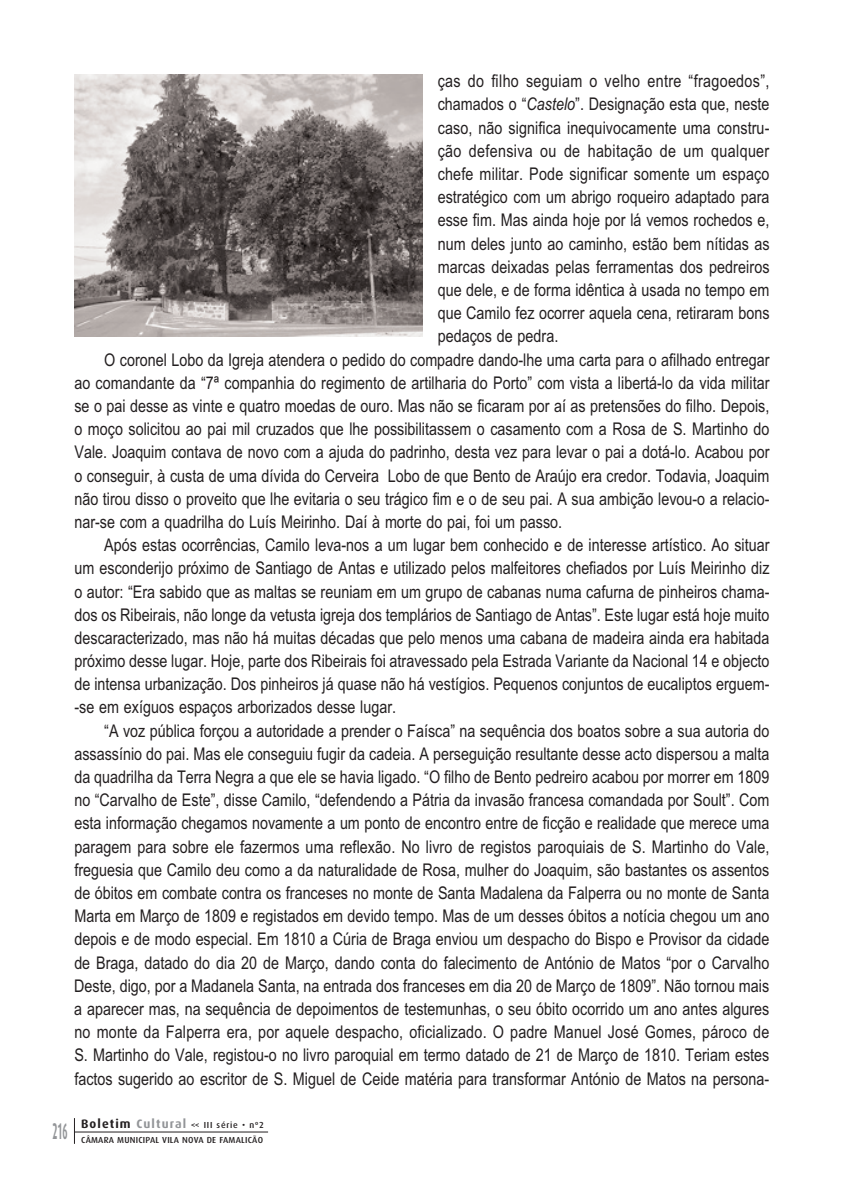
<style>
.page{position:relative;width:844px;height:1191px;background:#fff}
.page>*{position:absolute;margin:0;border:0;box-sizing:border-box;transform-origin:0 0}
.t1{font:700 22.75px "Dax";color:#939598;scale:.4 1}
.t2{font:17.5px "Arial Narrow";color:#231f20}
.t3{font:17.5px "Arial Narrow";letter-spacing:.02em;color:#231f20}
.t4{font:500 8.75px/15.4px "Dax";letter-spacing:.025em;color:#231f20}
.s1{font-style:italic}
.s2{font-weight:700;font-size:12.25px}
.s3{font-weight:700;font-size:12.25px;color:#939598}
</style>
<div class="page">
<hr style="left:74px;top:1131px;width:194px;height:1px;background:#231f20">
<svg style="left:74px;top:1118px;width:1px;height:25px"></svg>
<img style="left:74px;top:74px;width:348px;height:262px">
<p class="t3" style="left:437px;top:71px;width:333px">ças do filho seguiam o velho entre “fragoedos”,</p>
<p class="t2" style="left:437px;top:94px;width:333px">chamados o “<span class="s1">Castelo</span>”. Designação esta que, neste</p>
<p class="t2" style="left:437px;top:117px;width:333px">caso, não significa inequivocamente uma constru-</p>
<p class="t3" style="left:437px;top:140px;width:333px">ção defensiva ou de habitação de um qualquer</p>
<p class="t2" style="left:437px;top:164px;width:333px">chefe militar. Pode significar somente um espaço</p>
<p class="t2" style="left:437px;top:187px;width:333px">estratégico com um abrigo roqueiro adaptado para</p>
<p class="t2" style="left:437px;top:210px;width:333px">esse fim. Mas ainda hoje por lá vemos rochedos e,</p>
<p class="t2" style="left:437px;top:233px;width:333px">num deles junto ao caminho, estão bem nítidas as</p>
<p class="t2" style="left:437px;top:256px;width:333px">marcas deixadas pelas ferramentas dos pedreiros</p>
<p class="t2" style="left:437px;top:280px;width:333px">que dele, e de forma idêntica à usada no tempo em</p>
<p class="t2" style="left:437px;top:303px;width:333px">que Camilo fez ocorrer aquela cena, retiraram bons</p>
<p class="t2" style="left:437px;top:326px;width:122px">pedaços de pedra.</p>
<p class="t2" style="left:104px;top:349px;width:666px">O coronel Lobo da Igreja atendera o pedido do compadre dando-lhe uma carta para o afilhado entregar</p>
<p class="t2" style="left:74px;top:372px;width:696px">ao comandante da “7ª companhia do regimento de artilharia do Porto” com vista a libertá-lo da vida militar</p>
<p class="t2" style="left:74px;top:396px;width:696px">se o pai desse as vinte e quatro moedas de ouro. Mas não se ficaram por aí as pretensões do filho. Depois,</p>
<p class="t2" style="left:74px;top:419px;width:696px">o moço solicitou ao pai mil cruzados que lhe possibilitassem o casamento com a Rosa de S. Martinho do</p>
<p class="t2" style="left:74px;top:442px;width:696px">Vale. Joaquim contava de novo com a ajuda do padrinho, desta vez para levar o pai a dotá-lo. Acabou por</p>
<p class="t2" style="left:74px;top:465px;width:696px">o conseguir, à custa de uma dívida do Cerveira Lobo de que Bento de Araújo era credor. Todavia, Joaquim</p>
<p class="t2" style="left:74px;top:488px;width:696px">não tirou disso o proveito que lhe evitaria o seu trágico fim e o de seu pai. A sua ambição levou-o a relacio-</p>
<p class="t2" style="left:74px;top:511px;width:489px">nar-se com a quadrilha do Luís Meirinho. Daí à morte do pai, foi um passo.</p>
<p class="t2" style="left:104px;top:535px;width:666px">Após estas ocorrências, Camilo leva-nos a um lugar bem conhecido e de interesse artístico. Ao situar</p>
<p class="t2" style="left:74px;top:558px;width:696px">um esconderijo próximo de Santiago de Antas e utilizado pelos malfeitores chefiados por Luís Meirinho diz</p>
<p class="t2" style="left:74px;top:581px;width:696px">o autor: “Era sabido que as maltas se reuniam em um grupo de cabanas numa cafurna de pinheiros chama-</p>
<p class="t2" style="left:74px;top:604px;width:696px">dos os Ribeirais, não longe da vetusta igreja dos templários de Santiago de Antas”. Este lugar está hoje muito</p>
<p class="t2" style="left:74px;top:627px;width:696px">descaracterizado, mas não há muitas décadas que pelo menos uma cabana de madeira ainda era habitada</p>
<p class="t2" style="left:74px;top:651px;width:696px">próximo desse lugar. Hoje, parte dos Ribeirais foi atravessado pela Estrada Variante da Nacional 14 e objecto</p>
<p class="t2" style="left:74px;top:674px;width:696px">de intensa urbanização. Dos pinheiros já quase não há vestígios. Pequenos conjuntos de eucaliptos erguem-</p>
<p class="t2" style="left:74px;top:697px;width:323px">-se em exíguos espaços arborizados desse lugar.</p>
<p class="t2" style="left:104px;top:720px;width:666px">“A voz pública forçou a autoridade a prender o Faísca” na sequência dos boatos sobre a sua autoria do</p>
<p class="t2" style="left:74px;top:743px;width:696px">assassínio do pai. Mas ele conseguiu fugir da cadeia. A perseguição resultante desse acto dispersou a malta</p>
<p class="t2" style="left:74px;top:767px;width:696px">da quadrilha da Terra Negra a que ele se havia ligado. “O filho de Bento pedreiro acabou por morrer em 1809</p>
<p class="t2" style="left:74px;top:790px;width:696px">no “Carvalho de Este”, disse Camilo, “defendendo a Pátria da invasão francesa comandada por Soult”. Com</p>
<p class="t2" style="left:74px;top:813px;width:696px">esta informação chegamos novamente a um ponto de encontro entre de ficção e realidade que merece uma</p>
<p class="t2" style="left:74px;top:836px;width:696px">paragem para sobre ele fazermos uma reflexão. No livro de registos paroquiais de S. Martinho do Vale,</p>
<p class="t2" style="left:74px;top:859px;width:696px">freguesia que Camilo deu como a da naturalidade de Rosa, mulher do Joaquim, são bastantes os assentos</p>
<p class="t2" style="left:74px;top:882px;width:696px">de óbitos em combate contra os franceses no monte de Santa Madalena da Falperra ou no monte de Santa</p>
<p class="t2" style="left:74px;top:906px;width:696px">Marta em Março de 1809 e registados em devido tempo. Mas de um desses óbitos a notícia chegou um ano</p>
<p class="t2" style="left:74px;top:929px;width:696px">depois e de modo especial. Em 1810 a Cúria de Braga enviou um despacho do Bispo e Provisor da cidade</p>
<p class="t2" style="left:74px;top:952px;width:696px">de Braga, datado do dia 20 de Março, dando conta do falecimento de António de Matos “por o Carvalho</p>
<p class="t2" style="left:74px;top:975px;width:696px">Deste, digo, por a Madanela Santa, na entrada dos franceses em dia 20 de Março de 1809”. Não tornou mais</p>
<p class="t2" style="left:74px;top:998px;width:696px">a aparecer mas, na sequência de depoimentos de testemunhas, o seu óbito ocorrido um ano antes algures</p>
<p class="t2" style="left:74px;top:1022px;width:696px">no monte da Falperra era, por aquele despacho, oficializado. O padre Manuel José Gomes, pároco de</p>
<p class="t2" style="left:74px;top:1045px;width:696px">S. Martinho do Vale, registou-o no livro paroquial em termo datado de 21 de Março de 1810. Teriam estes</p>
<p class="t2" style="left:74px;top:1068px;width:696px">factos sugerido ao escritor de S. Miguel de Ceide matéria para transformar António de Matos na persona-</p>
<h1 class="t1" style="left:52px;top:1120px;width:40px">216</h1>
<p class="t4" style="left:81px;top:1117px;width:184px"><span class="s2">Boletim</span> <span class="s3">Cultural</span> &lt;&lt; III série • nº2<br>CÂMARA MUNICIPAL VILA NOVA DE FAMALICÃO</p>
</div>
